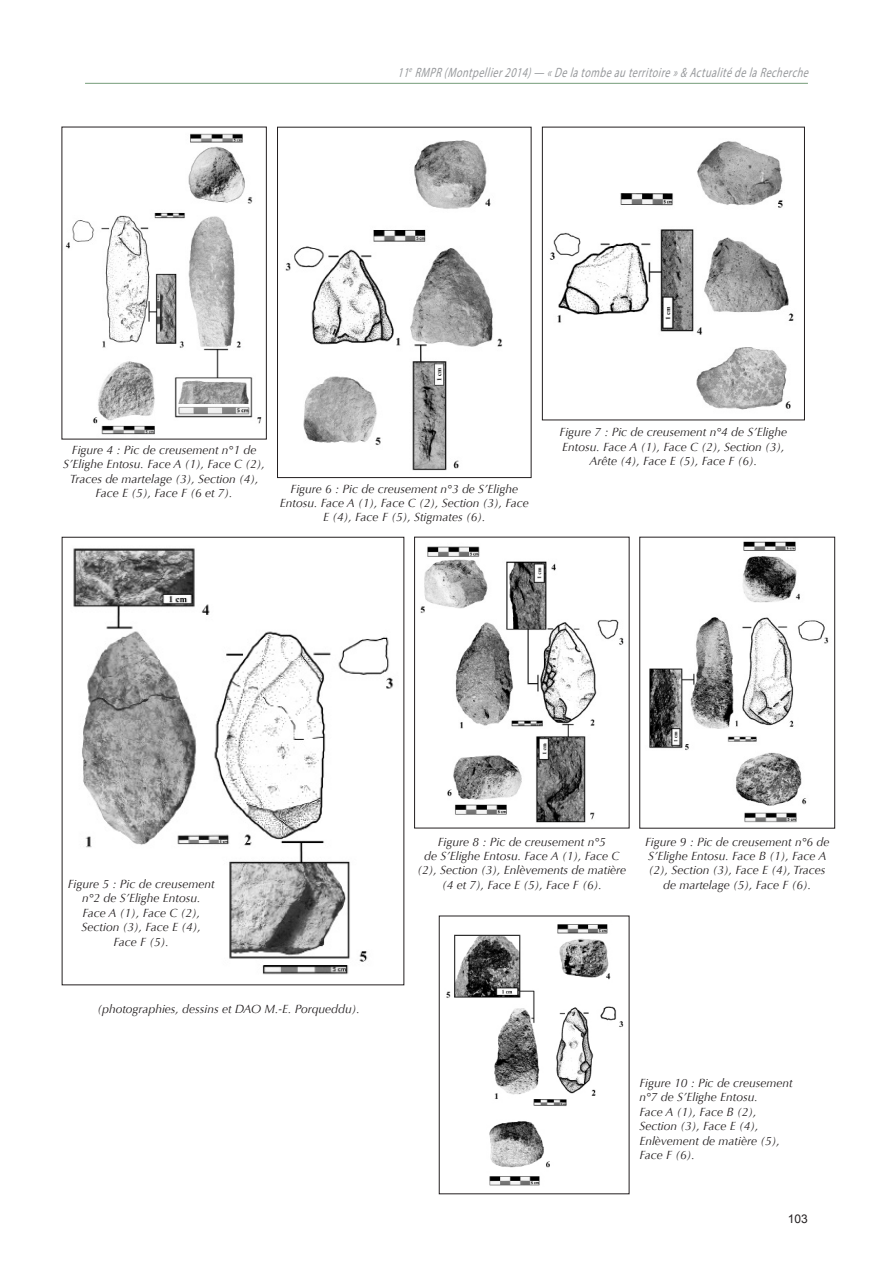
<style>
.page{position:relative;width:893px;height:1263px;background:#fff}
.page>*{position:absolute;margin:0;border:0;box-sizing:border-box;transform-origin:0 0}
.t1{font:italic 13.5px "Myriad Pro";color:#97999c;scale:.75 1}
.t2{font:italic 12px/14.4px "Optima";color:#231f20;text-align:center}
.t3{font:12px "Arial";color:#231f20}
</style>
<div class="page">
<hr style="left:85px;top:83px;width:723px;height:1px;background:#769d79">
<img style="left:65px;top:133px;width:197px;height:302px">
<div style="left:62px;top:127px;width:205px;height:312px;border:1px solid #231f20"></div>
<img style="left:73px;top:548px;width:321px;height:427px">
<img style="left:285px;top:140px;width:217px;height:331px">
<div style="left:277px;top:127px;width:254px;height:351px;border:1px solid #231f20"></div>
<img style="left:549px;top:141px;width:245px;height:269px">
<div style="left:542px;top:127px;width:263px;height:293px;border:1px solid #231f20"></div>
<img style="left:420px;top:546px;width:204px;height:277px">
<img style="left:649px;top:541px;width:180px;height:282px">
<div style="left:639px;top:537px;width:196px;height:291px;border:1px solid #231f20"></div>
<img style="left:446px;top:924px;width:178px;height:262px">
<div style="left:439px;top:916px;width:190px;height:278px;border:1px solid #231f20"></div>
<p class="t1" style="left:398px;top:64px;width:554px">11<sup>e</sup> RMPR(Montpellier2014)— «Delatombeauterritoire»&amp;ActualitédelaRecherche</p>
<p class="t2" style="left:63px;top:443px;width:203px">Figure 4 : Pic de creusement n°1 de S’Elighe Entosu. Face A (1), Face C (2), Traces de martelage (3), Section (4), Face E (5), Face F (6 et 7).</p>
<p class="t2" style="left:280px;top:481px;width:250px">Figure 6 : Pic de creusement n°3 de S’Elighe<br>Entosu. Face A (1), Face C (2), Section (3), Face<br>E (4), Face F (5), Stigmates (6).</p>
<p class="t2" style="left:560px;top:425px;width:229px">Figure 7 : Pic de creusement n°4 de S’Elighe<br>Entosu. Face A (1), Face C (2), Section (3),<br>Arête (4), Face E (5), Face F (6).</p>
<p class="t2" style="left:68px;top:877px;width:148px">Figure 5 : Pic de creusement n°2 de S’Elighe Entosu.<br>Face A (1), Face C (2),<br>Section (3), Face E (4),<br>Face F (5).</p>
<p class="t2" style="left:417px;top:834px;width:210px">Figure 8 : Pic de creusement n°5<br>de S’Elighe Entosu. Face A (1), Face C (2), Section (3), Enlèvements de matière (4 et 7), Face E (5), Face F (6).</p>
<p class="t2" style="left:645px;top:834px;width:186px">Figure 9 : Pic de creusement n°6 de<br>S’Elighe Entosu. Face B (1), Face A (2), Section (3), Face E (4), Traces de martelage (5), Face F (6).</p>
<p class="t2" style="left:98px;top:1001px;width:264px">(photographies, dessins et DAO M.-E. Porqueddu).</p>
<p class="t2" style="left:639px;top:1076px;width:155px;text-align:left">Figure 10 : Pic de creusement n°7 de S’Elighe Entosu.<br>Face A (1), Face B (2),<br>Section (3), Face E (4),<br>Enlèvement de matière (5),<br>Face F (6).</p>
<p class="t3" style="left:788px;top:1210px;width:22px">103</p>
</div>
